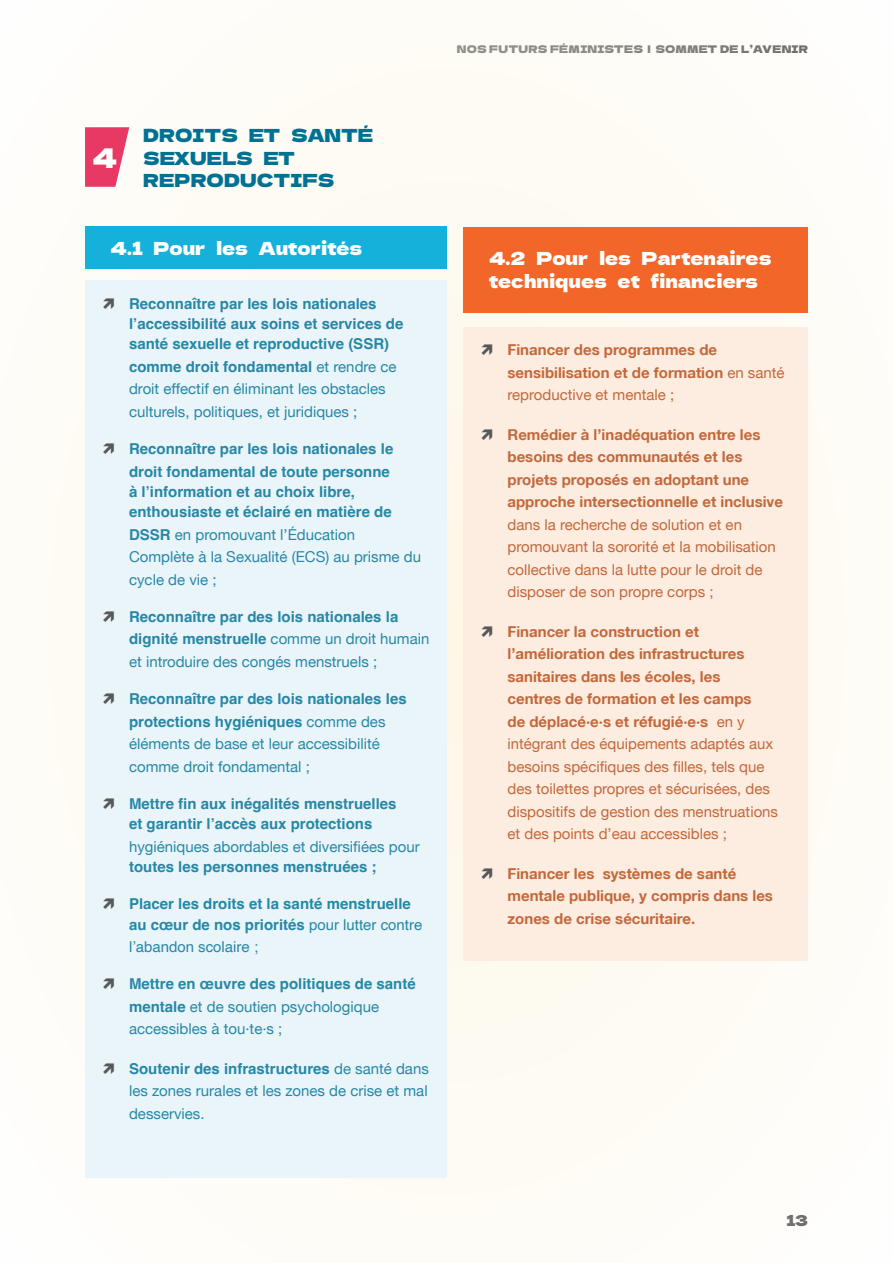
<style>
.page{position:relative;width:893px;height:1263px;background:#fefcf7}
.page>*{position:absolute;margin:0;border:0;box-sizing:border-box;transform-origin:0 0}
.titre_2{font:27px "Dela Gothic One";color:#fff}
.titre_2-2{font:18px/22.5px "Dela Gothic One";color:#fff}
.titre_2-3{font:18px/22.5px "Dela Gothic One";color:#007193}
.t1{font:15px/22.5px "Helvetica Neue LT";color:#c2683b}
.t2{font:15px/22.5px "Helvetica Neue LT";color:#2787a6}
.t3{font:700 15px/20.2px "Helvetica";color:#2787a6}
.t4{font:700 15px/22.5px "Helvetica Neue LT";color:#c2683b}
.t5{font:15px "Helvetica";color:#2787a6}
.t6{font:15px "Dela Gothic One";color:#57585a}
.t7{font:10.5px "Dela Gothic One";letter-spacing:.02em;color:#57585a}
.s1{font-family:"Helvetica";font-weight:700}
.s2{font-family:"Helvetica Neue LT";font-weight:400}
.s3{font-weight:400}
.s4{font-weight:700}
</style>
<div class="page">
<div style="left:85px;top:281px;width:361px;height:897px;background:#eaf5fa"></div>
<div style="left:463px;top:327px;width:345px;height:634px;background:#fdede1"></div>
<div style="left:85px;top:227px;width:361px;height:42px;background:#16b1da"></div>
<div style="left:463px;top:227px;width:345px;height:85px;background:#f26629"></div>
<svg style="left:85px;top:127px;width:44px;height:60px;background:#eb577b"></svg>
<p class="t7" style="left:457px;top:41px;width:353px">NOS FUTURS FÉMINISTES | SOMMET DE L’AVENIR</p>
<p class="titre_2" style="left:92px;top:136px;width:26px">4</p>
<p class="titre_2-3" style="left:143px;top:123px;width:232px">DROITS ET SANTÉ<br>SEXUELS ET<br>REPRODUCTIFS</p>
<p class="titre_2-2" style="left:111px;top:236px;width:253px">4.1 Pour les Autorités</p>
<p class="t3" style="left:129px;top:295px;width:276px">Reconnaître par les lois nationales l’accessibilité aux soins et services de santé sexuelle et reproductive (SSR)</p>
<p class="t2" style="left:129px;top:355px;width:269px"><span class="s1">comme droit fondamental</span> et rendre ce droit effectif en éliminant les obstacles culturels, politiques, et juridiques ;</p>
<p class="t3" style="left:129px;top:439px;width:266px;line-height:22.5px">Reconnaître par les lois nationales le droit fondamental de toute personne</p>
<p class="t3" style="left:129px;top:483px;width:264px">à l’information et au choix libre, enthousiaste et éclairé en matière de</p>
<p class="t2" style="left:129px;top:523px;width:293px"><span class="s1">DSSR</span> en promouvant l’Éducation<br>Complète à la Sexualité (ECS) au prisme du cycle de vie ;</p>
<p class="t3" style="left:129px;top:607px;width:302px;line-height:22.5px">Reconnaître par des lois nationales la dignité menstruelle <span class="s2">comme un droit humain et introduire des congés menstruels ;</span></p>
<p class="t2" style="left:129px;top:687px;width:279px"><span class="s1">Reconnaître par des lois nationales les protections hygiéniques</span> comme des éléments de base et leur accessibilité comme droit fondamental ;</p>
<p class="t3" style="left:129px;top:795px;width:269px">Mettre fin aux inégalités menstruelles et garantir l’accès aux protections</p>
<p class="t2" style="left:129px;top:836px;width:292px;line-height:20.2px">hygiéniques abordables et diversifiées pour <span class="s1">toutes les personnes menstruées ;</span></p>
<p class="t3" style="left:129px;top:895px;width:295px">Placer les droits et la santé menstruelle au cœur de nos priorités <span class="s3">pour lutter contre</span></p>
<p class="t5" style="left:129px;top:935px;width:131px">l’abandon scolaire ;</p>
<p class="t2" style="left:129px;top:972px;width:288px"><span class="s1">Mettre en œuvre des politiques de santé mentale</span> et de soutien psychologique accessibles à tou·te·s ;</p>
<p class="t2" style="left:129px;top:1057px;width:301px;text-align:justify"><span class="s1">Soutenir des infrastructures</span> de santé dans les zones rurales et les zones de crise et mal desservies.</p>
<p class="titre_2-2" style="left:489px;top:246px;width:284px">4.2 Pour les Partenaires techniques et financiers</p>
<p class="t4" style="left:507px;top:338px;width:279px">Financer des programmes de sensibilisation et de formation <span class="s3">en santé reproductive et mentale ;</span></p>
<p class="t1" style="left:507px;top:423px;width:277px"><span class="s4">Remédier à l’inadéquation entre les besoins des communautés et les projets proposés en adoptant une approche intersectionnelle et inclusive </span>dans la recherche de solution et en promouvant la sororité et la mobilisation collective dans la lutte pour le droit de disposer de son propre corps ;</p>
<p class="t1" style="left:507px;top:620px;width:272px"><span class="s4">Financer la construction et l’amélioration des infrastructures sanitaires dans les écoles, les<br>centres de formation et les camps<br>de déplacé·e·s et réfugié·e·s</span> en y intégrant des équipements adaptés aux besoins spécifiques des filles, tels que des toilettes propres et sécurisées, des dispositifs de gestion des menstruations et des points d’eau accessibles ;</p>
<p class="t4" style="left:507px;top:862px;width:267px">Financer les systèmes de santé mentale publique, y compris dans les zones de crise sécuritaire.</p>
<p class="t6" style="left:786px;top:1209px;width:23px">13</p>
</div>
